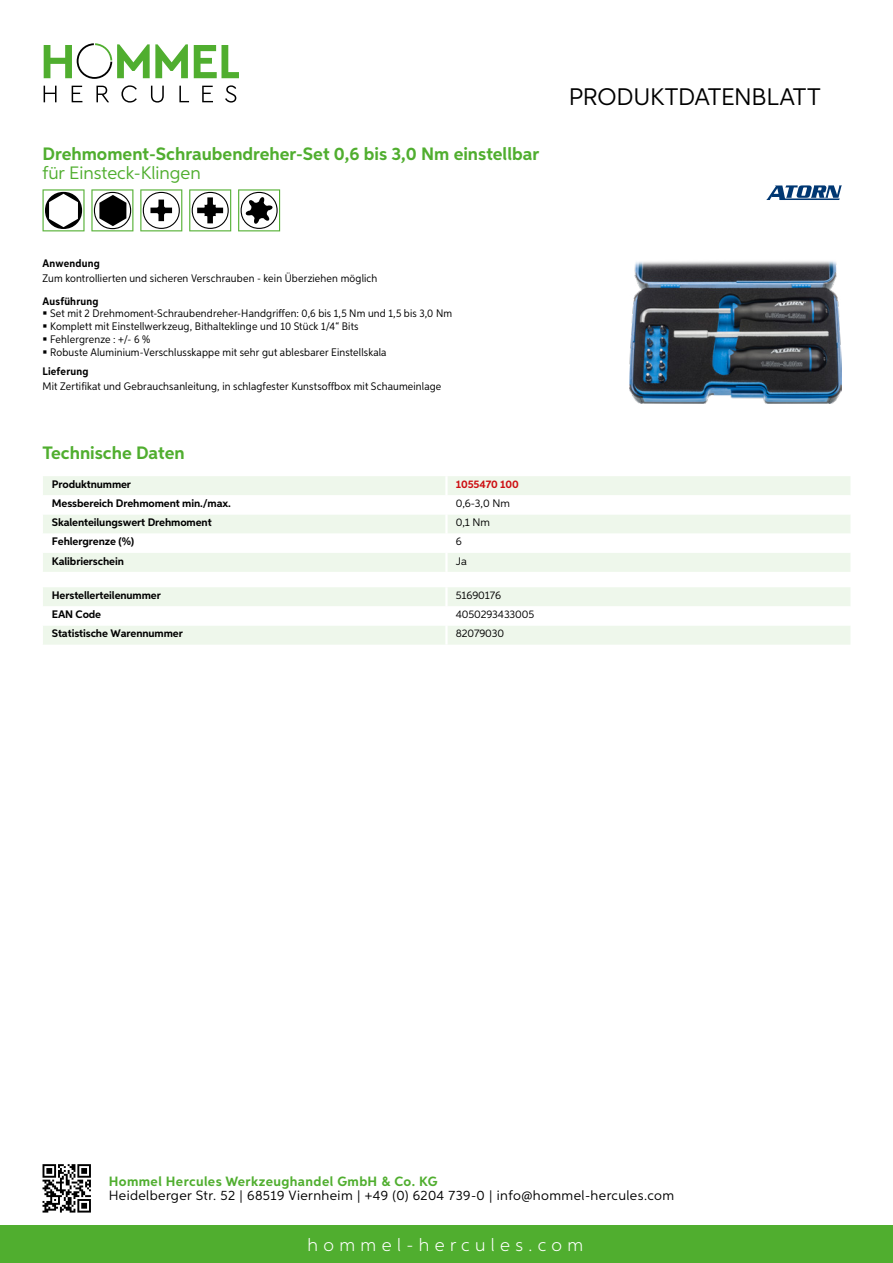
<style>
.page{position:relative;width:893px;height:1263px;background:#fff}
.page>*{position:absolute;margin:0;border:0;box-sizing:border-box;transform-origin:0 0}
.t1{font:24px "Aspira";letter-spacing:-.01em;color:#000}
.t2{font:700 18px "Aspira";color:#50ae2f}
.t3{font:300 18px "Aspira";letter-spacing:.3em;color:#fff}
.t4{font:18px "Aspira";color:#50ae2f}
.t5{font:13.5px "Aspira";letter-spacing:.03em;color:#000}
.t6{font:700 13.5px "Aspira";letter-spacing:.03em;color:#50ae2f}
.t7{font:10.95px/12.8px "Aspira Nar";letter-spacing:.015em;color:#000}
.t8{font:700 10.95px "Aspira";letter-spacing:-.01em;color:#000}
.t9{font:10.95px "Aspira";letter-spacing:-.01em;color:#000}
.t10{font:700 10.95px "Aspira Nar";letter-spacing:.02em;color:#000}
.t11{font:700 10.95px "Aspira";letter-spacing:-.01em;color:#cd1013}
</style>
<div class="page">
<div style="left:0;top:1226px;width:893px;height:37px;background:#50ae2f"></div>
<svg style="left:43px;top:1164px;width:48px;height:48px"></svg>
<svg style="left:194px;top:45px;width:45px;height:33px"></svg>
<svg style="left:44px;top:43px;width:144px;height:36px"></svg>
<svg style="left:44px;top:86px;width:13px;height:16px"></svg>
<svg style="left:72px;top:86px;width:10px;height:16px"></svg>
<svg style="left:96px;top:86px;width:13px;height:16px"></svg>
<svg style="left:121px;top:85px;width:16px;height:18px"></svg>
<svg style="left:151px;top:86px;width:13px;height:17px"></svg>
<svg style="left:179px;top:86px;width:10px;height:16px"></svg>
<svg style="left:202px;top:86px;width:11px;height:16px"></svg>
<svg style="left:225px;top:85px;width:11px;height:18px"></svg>
<div style="left:43px;top:476px;width:807px;height:96px;background:#eef7eb"></div>
<svg style="left:43px;top:495px;width:807px;height:58px"></svg>
<hr style="left:445px;top:476px;width:3px;height:19px;background:#fff">
<hr style="left:445px;top:495px;width:3px;height:19px;background:#fff">
<hr style="left:445px;top:514px;width:3px;height:20px;background:#fff">
<hr style="left:445px;top:534px;width:3px;height:19px;background:#fff">
<hr style="left:445px;top:553px;width:3px;height:19px;background:#fff">
<svg style="left:43px;top:587px;width:807px;height:58px"></svg>
<hr style="left:445px;top:625px;width:3px;height:20px;background:#fff">
<svg style="left:43px;top:189px;width:42px;height:42px"></svg>
<svg style="left:91px;top:189px;width:42px;height:42px"></svg>
<svg style="left:140px;top:189px;width:42px;height:42px"></svg>
<svg style="left:189px;top:189px;width:42px;height:42px"></svg>
<svg style="left:238px;top:189px;width:42px;height:42px"></svg>
<img style="left:629px;top:261px;width:213px;height:143px">
<svg style="left:766px;top:185px;width:76px;height:15px"></svg>
<h2 class="t2" style="left:43px;top:142px;width:498px">Drehmoment-Schraubendreher-Set 0,6 bis 3,0 Nm einstellbar</h2>
<h2 class="t4" style="left:43px;top:162px;width:160px">für Einsteck-Klingen</h2>
<p class="t10" style="left:43px;top:257px;width:59px">Anwendung</p>
<p class="t7" style="left:43px;top:272px;width:336px">Zum kontrollierten und sicheren Verschrauben - kein Überziehen möglich</p>
<p class="t10" style="left:43px;top:294px;width:58px">Ausführung</p>
<p class="t7" style="left:50px;top:307px;width:404px">Set mit 2 Drehmoment-Schraubendreher-Handgriffen: 0,6 bis 1,5 Nm und 1,5 bis 3,0 Nm Komplett mit Einstellwerkzeug, Bithalteklinge und 10 Stück 1/4“ Bits<br>Fehlergrenze : +/- 6 %<br>Robuste Aluminium-Verschlusskappe mit sehr gut ablesbarer Einstellskala</p>
<p class="t10" style="left:43px;top:364px;width:47px">Lieferung</p>
<p class="t7" style="left:43px;top:380px;width:400px">Mit Zertifikat und Gebrauchsanleitung, in schlagfester Kunstsoffbox mit Schaumeinlage</p>
<h2 class="t2" style="left:43px;top:442px;width:144px">Technische Daten</h2>
<p class="t8" style="left:52px;top:478px;width:81px">Produktnummer</p>
<p class="t11" style="left:456px;top:478px;width:64px">1055470 100</p>
<p class="t8" style="left:52px;top:497px;width:181px">Messbereich Drehmoment min./max.</p>
<p class="t9" style="left:456px;top:497px;width:56px">0,6-3,0 N m</p>
<p class="t8" style="left:52px;top:516px;width:161px">Skalenteilungswert Drehmoment</p>
<p class="t9" style="left:456px;top:516px;width:36px">0,1 N m</p>
<p class="t8" style="left:52px;top:535px;width:84px">Fehlergrenze (%)</p>
<p class="t9" style="left:456px;top:535px;width:7px">6</p>
<p class="t8" style="left:52px;top:554px;width:74px">Kalibrierschein</p>
<p class="t9" style="left:456px;top:554px;width:13px">Ja</p>
<p class="t8" style="left:52px;top:589px;width:111px">Herstellerteilenummer</p>
<p class="t9" style="left:456px;top:589px;width:47px">51690176</p>
<p class="t8" style="left:52px;top:608px;width:51px">EAN Code</p>
<p class="t9" style="left:456px;top:608px;width:80px">4050293433005</p>
<p class="t8" style="left:52px;top:627px;width:132px">Statistische Warennummer</p>
<p class="t9" style="left:456px;top:627px;width:50px">82079030</p>
<h1 class="t1" style="left:569px;top:82px;width:253px">Produktdatenblatt</h1>
<p class="t6" style="left:109px;top:1172px;width:330px">Hommel Hercules Werkzeughandel GmbH &amp; Co. KG</p>
<p class="t5" style="left:109px;top:1187px;width:567px">Heidelberger Str. 52 | 68519 Viernheim | +49 (0) 6204 739-0 | info@hommel-hercules.com</p>
<h2 class="t3" style="left:307px;top:1234px;width:277px">hommel-hercules.com</h2>
</div>
